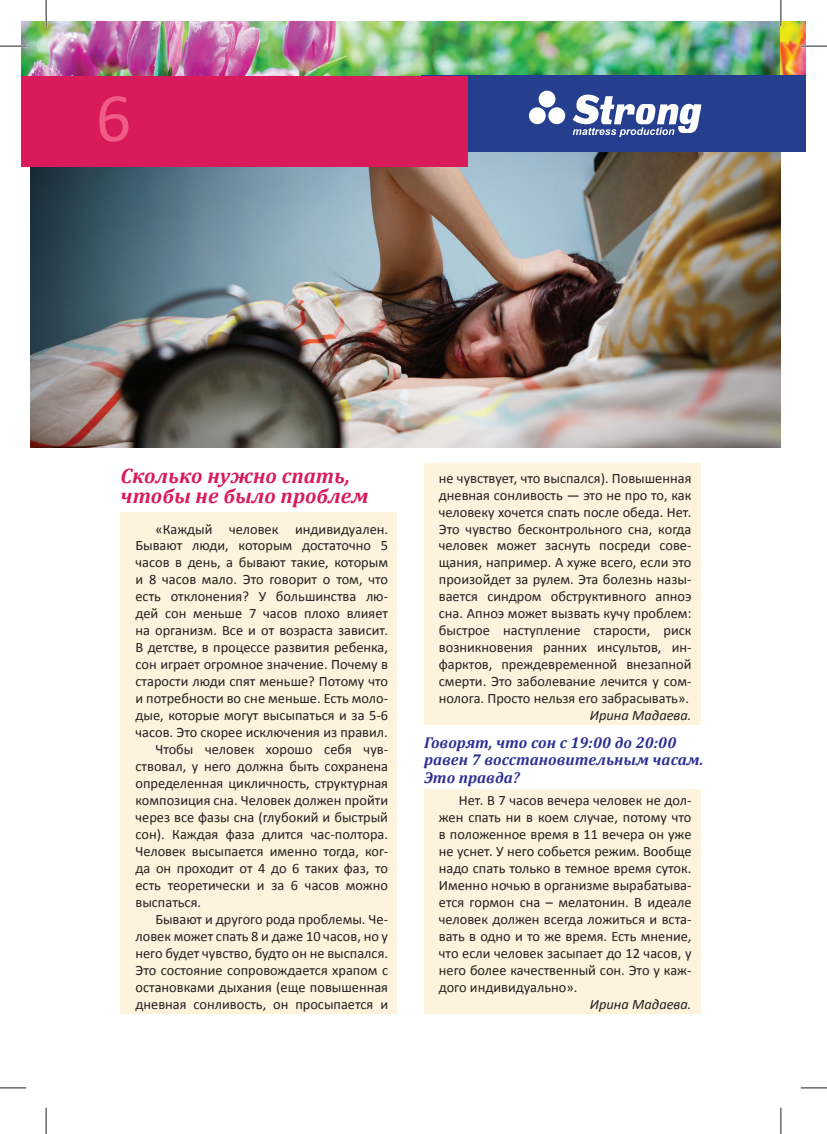
<style>
.page{position:relative;width:827px;height:1134px;background:#fff}
.page>*{position:absolute;margin:0;border:0;box-sizing:border-box;transform-origin:0 0}
.t1{font:70px "Calibri";color:#f05c87}
.t2{font:italic 700 21px/19.2px "Cambria";letter-spacing:.005em;color:#d91a5b}
.t3{font:italic 700 15.75px/17.5px "Cambria";letter-spacing:.005em;color:#2e3092}
.t4{font:14.35px/17px "Calibri";color:#231f20;text-align:justify}
.t5{font:italic 14.35px "Calibri";color:#231f20}
</style>
<div class="page">
<img style="left:21px;top:21px;width:784px;height:55px">
<div style="left:121px;top:512px;width:276px;height:501px;background:#fef3dc"></div>
<div style="left:424px;top:464px;width:276px;height:261px;background:#fef3dc"></div>
<div style="left:424px;top:789px;width:276px;height:224px;background:#fef3dc"></div>
<img style="left:31px;top:152px;width:749px;height:295px">
<div style="left:780px;top:76px;width:25px;height:76px;background:#253f8e"></div>
<div style="left:421px;top:76px;width:359px;height:76px;background:#253f8e"></div>
<div style="left:21px;top:76px;width:447px;height:90px;background:#d91a5b"></div>
<div style="left:538px;top:91px;width:17px;height:16px;background:#fff;border-radius:50%"></div>
<div style="left:529px;top:107px;width:16px;height:17px;background:#fff;border-radius:50%"></div>
<div style="left:548px;top:107px;width:17px;height:17px;background:#fff;border-radius:50%"></div>
<svg style="left:572px;top:94px;width:129px;height:43px"></svg>
<hr style="left:0;top:45px;width:26px;height:2px;background:#fff">
<hr style="left:800px;top:45px;width:26px;height:2px;background:#fff">
<hr style="left:45px;top:0;width:2px;height:26px;background:#fff">
<hr style="left:779px;top:0;width:2px;height:26px;background:#fff">
<svg style="left:0;top:46px;width:26px;height:1px"></svg>
<svg style="left:800px;top:46px;width:26px;height:1px"></svg>
<svg style="left:0;top:1088px;width:26px;height:1px"></svg>
<svg style="left:800px;top:1088px;width:26px;height:1px"></svg>
<svg style="left:46px;top:0;width:1px;height:26px"></svg>
<svg style="left:46px;top:1108px;width:1px;height:26px"></svg>
<svg style="left:780px;top:0;width:1px;height:26px"></svg>
<svg style="left:780px;top:1108px;width:1px;height:26px"></svg>
<h1 class="t1" style="left:96px;top:89px;width:37px">6</h1>
<h2 class="t2" style="left:121px;top:466px;width:249px">Сколько нужно спать, чтобы не было проблем</h2>
<p class="t4" style="left:155px;top:521px;width:234px">«Каждый человек индивидуален.</p>
<p class="t4" style="left:135px;top:538px;width:254px">Бывают люди, которым достаточно 5</p>
<p class="t4" style="left:135px;top:555px;width:254px">часов в день, а бывают такие, которым</p>
<p class="t4" style="left:135px;top:572px;width:254px">и 8 часов мало. Это говорит о том, что</p>
<p class="t4" style="left:135px;top:589px;width:254px">есть отклонения? У большинства лю-</p>
<p class="t4" style="left:135px;top:606px;width:254px">дей сон меньше 7 часов плохо влияет</p>
<p class="t4" style="left:135px;top:623px;width:254px">на организм. Все и от возраста зависит.</p>
<p class="t4" style="left:135px;top:640px;width:254px">В детстве, в процессе развития ребенка,</p>
<p class="t4" style="left:135px;top:657px;width:254px">сон играет огромное значение. Почему в</p>
<p class="t4" style="left:135px;top:674px;width:254px">старости люди спят меньше? Потому что</p>
<p class="t4" style="left:135px;top:691px;width:254px">и потребности во сне меньше. Есть моло-</p>
<p class="t4" style="left:135px;top:708px;width:254px">дые, которые могут высыпаться и за 5-6</p>
<p class="t4" style="left:135px;top:725px;width:254px">часов. Это скорее исключения из правил.</p>
<p class="t4" style="left:155px;top:742px;width:234px">Чтобы человек хорошо себя чув-</p>
<p class="t4" style="left:135px;top:759px;width:254px">ствовал, у него должна быть сохранена</p>
<p class="t4" style="left:135px;top:776px;width:254px">определенная цикличность, структурная</p>
<p class="t4" style="left:135px;top:793px;width:254px">композиция сна. Человек должен пройти</p>
<p class="t4" style="left:135px;top:810px;width:254px">через все фазы сна (глубокий и быстрый</p>
<p class="t4" style="left:135px;top:827px;width:254px">сон). Каждая фаза длится час-полтора.</p>
<p class="t4" style="left:135px;top:844px;width:254px">Человек высыпается именно тогда, ког-</p>
<p class="t4" style="left:135px;top:861px;width:254px">да он проходит от 4 до 6 таких фаз, то</p>
<p class="t4" style="left:135px;top:878px;width:254px">есть теоретически и за 6 часов можно</p>
<p class="t4" style="left:135px;top:895px;width:67px">выспаться.</p>
<p class="t4" style="left:155px;top:912px;width:234px">Бывают и другого рода проблемы. Че-</p>
<p class="t4" style="left:135px;top:929px;width:254px">ловек может спать 8 и даже 10 часов, но у</p>
<p class="t4" style="left:135px;top:946px;width:254px">него будет чувство, будто он не выспался.</p>
<p class="t4" style="left:135px;top:963px;width:254px">Это состояние сопровождается храпом с</p>
<p class="t4" style="left:135px;top:980px;width:254px">остановками дыхания (еще повышенная</p>
<p class="t4" style="left:135px;top:997px;width:254px">дневная сонливость, он просыпается и</p>
<p class="t4" style="left:439px;top:470px;width:254px">не чувствует, что выспался). Повышенная дневная сонливость — это не про то, как человеку хочется спать после обеда. Нет.<br>Это чувство бесконтрольного сна, когда человек может заснуть посреди сове&shy;щания, например. А хуже всего, если это произойдет за рулем. Эта болезнь назы&shy;вается синдром обструктивного апноэ сна. Апноэ может вызвать кучу проблем: быстрое наступление старости, риск возникновения ранних инсультов, ин&shy;фарктов, преждевременной внезапной смерти. Это заболевание лечится у сом&shy;нолога. Просто нельзя его забрасывать».</p>
<p class="t5" style="left:590px;top:709px;width:103px">Ирина Мадаева.</p>
<p class="t3" style="left:424px;top:733px;width:281px">Говорят, что сон с 19:00 до 20:00 равен 7 восстановительным часам.<br>Это правда?</p>
<p class="t4" style="left:439px;top:793px;width:254px;text-indent:20px">Нет. В 7 часов вечера человек не дол&shy;жен спать ни в коем случае, потому что в положенное время в 11 вечера он уже не уснет. У него собьется режим. Вообще надо спать только в темное время суток.<br>Именно ночью в организме вырабатыва&shy;ется гормон сна – мелатонин. В идеале человек должен всегда ложиться и вста&shy;вать в одно и то же время. Есть мнение, что если человек засыпает до 12 часов, у него более качественный сон. Это у каж&shy;дого индивидуально».</p>
<p class="t5" style="left:590px;top:998px;width:103px">Ирина Мадаева.</p>
</div>
